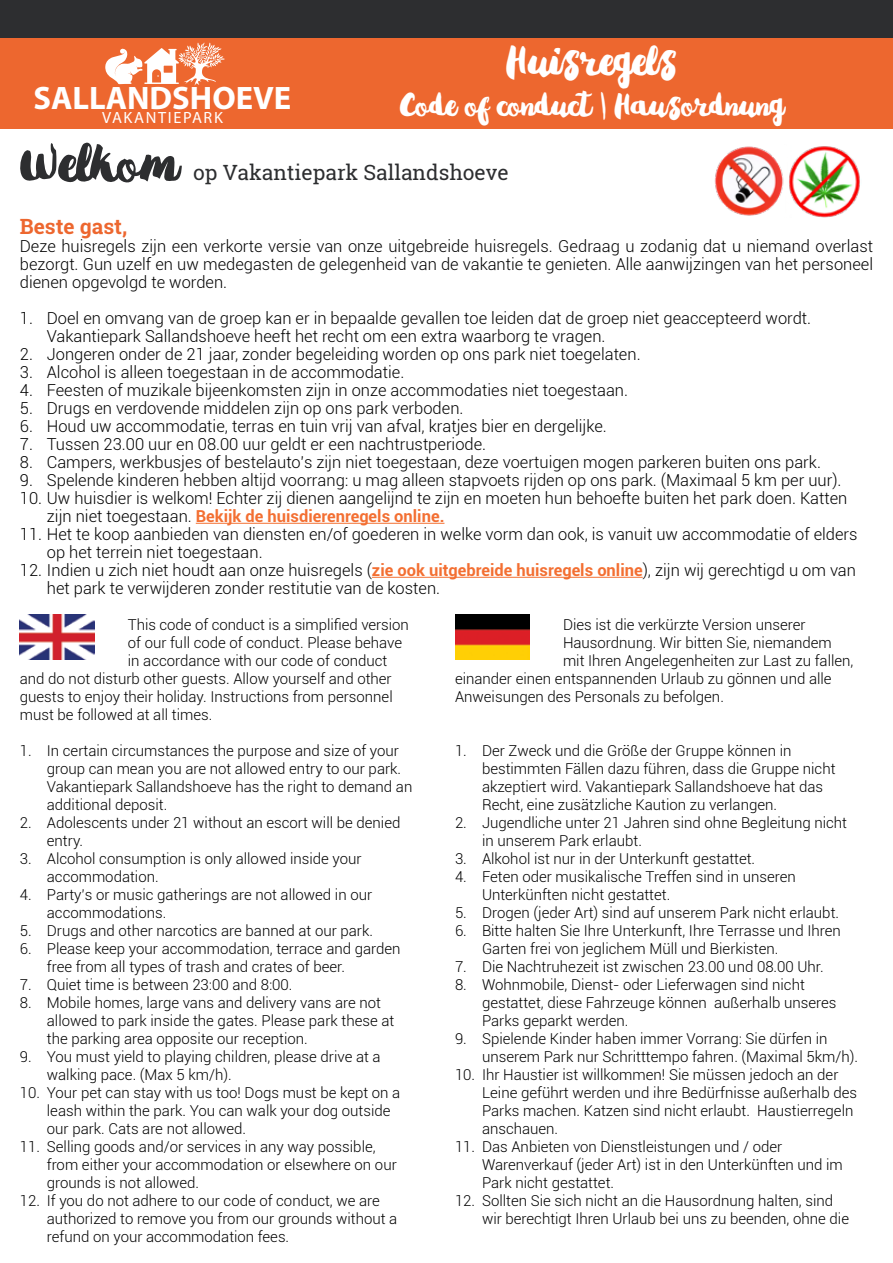
<style>
.page{position:relative;width:893px;height:1263px;background:#fff}
.page>*{position:absolute;margin:0;border:0;box-sizing:border-box;transform-origin:0 0}
.t1{font:58.5px "Gradies";color:#2d2e30}
.t2{font:45px "Gradies";color:#fff}
.t3{font:34.5px "Gradies";color:#fff}
.t4{font:700 32.55px "Myriad Pro";color:#fff}
.t5{font:21px "Roboto Slab";color:#2d2e30}
.t6{font:700 21px "Roboto Slab";color:#ed672f}
.t7{font:300 16.5px/18px "Roboto";color:#000}
.t8{font:16.35px "Myriad Pro";letter-spacing:.1em;color:#fff}
.t9{font:300 15px/18px "Roboto";color:#000}
.s1{font-weight:700;color:#f36f32}
</style>
<div class="page">
<div style="left:0;top:22px;width:893px;height:106px;background:#ed672f"></div>
<div style="left:0;top:0;width:893px;height:37px;background:#2d2e30"></div>
<svg style="left:105px;top:42px;width:120px;height:44px"></svg>
<hr style="left:196px;top:523px;width:248px;height:1px;background:#f36f32">
<hr style="left:372px;top:577px;width:271px;height:1px;background:#f36f32">
<img style="left:455px;top:614px;width:75px;height:45px">
<img style="left:20px;top:614px;width:75px;height:45px">
<img style="left:714px;top:146px;width:70px;height:70px">
<img style="left:789px;top:146px;width:71px;height:72px">
<h2 class="t2" style="left:506px;top:41px;width:174px">Huisregels</h2>
<h3 class="t3" style="left:400px;top:90px;width:386px">Code of conduct | Hausordnung</h3>
<h3 class="t4" style="left:33px;top:76px;width:259px">SALLANDSHOEVE</h3>
<p class="t8" style="left:102px;top:108px;width:122px">VAKANTIEPARK</p>
<h1 class="t1" style="left:20px;top:137px;width:161px">Welkom</h1>
<h3 class="t5" style="left:193px;top:158px;width:317px">op Vakantiepark Sallandshoeve</h3>
<h3 class="t6" style="left:20px;top:212px;width:109px">Beste gast,</h3>
<p class="t7" style="left:20px;top:237px;width:855px;text-align:justify">Deze huisregels zijn een verkorte versie van onze uitgebreide huisregels. Gedraag u zodanig dat u niemand overlast bezorgt. Gun uzelf en uw medegasten de gelegenheid van de vakantie te genieten. Alle aanwijzingen van het personeel dienen opgevolgd te worden.</p>
<p class="t7" style="left:47px;top:309px;width:766px;text-indent:-27px">1. Doel en omvang van de groep kan er in bepaalde gevallen toe leiden dat de groep niet geaccepteerd wordt.<br>Vakantiepark Sallandshoeve heeft het recht om een extra waarborg te vragen.</p>
<p class="t7" style="left:20px;top:345px;width:622px">2. Jongeren onder de 21 jaar, zonder begeleiding worden op ons park niet toegelaten.</p>
<p class="t7" style="left:20px;top:363px;width:386px">3. Alcohol is alleen toegestaan in de accommodatie.</p>
<p class="t7" style="left:20px;top:381px;width:610px">4. Feesten of muzikale bijeenkomsten zijn in onze accommodaties niet toegestaan.</p>
<p class="t7" style="left:20px;top:399px;width:445px">5. Drugs en verdovende middelen zijn op ons park verboden.</p>
<p class="t7" style="left:20px;top:417px;width:588px">6. Houd uw accommodatie, terras en tuin vrij van afval, kratjes bier en dergelijke.</p>
<p class="t7" style="left:20px;top:435px;width:468px">7. Tussen 23.00 uur en 08.00 uur geldt er een nachtrustperiode.</p>
<p class="t7" style="left:20px;top:453px;width:803px">8. Campers, werkbusjes of bestelauto’s zijn niet toegestaan, deze voertuigen mogen parkeren buiten ons park.</p>
<p class="t7" style="left:20px;top:471px;width:823px">9. Spelende kinderen hebben altijd voorrang: u mag alleen stapvoets rijden op ons park. (Maximaal 5 km per uur).</p>
<p class="t7" style="left:47px;top:489px;width:802px;text-indent:-27px">10. Uw huisdier is welkom! Echter zij dienen aangelijnd te zijn en moeten hun behoefte buiten het park doen. Katten zijn niet toegestaan. <span class="s1">Bekijk de huisdierenregels online.</span></p>
<p class="t7" style="left:47px;top:525px;width:812px;text-indent:-27px">11. Het te koop aanbieden van diensten en/of goederen in welke vorm dan ook, is vanuit uw accommodatie of elders op het terrein niet toegestaan.</p>
<p class="t7" style="left:47px;top:561px;width:811px;text-indent:-27px">12. Indien u zich niet houdt aan onze huisregels (<span class="s1">zie ook uitgebreide huisregels online</span>), zijn wij gerechtigd u om van het park te verwijderen zonder restitutie van de kosten.</p>
<p class="t9" style="left:128px;top:615px;width:282px">This code of conduct is a simplified version</p>
<p class="t9" style="left:128px;top:633px;width:276px">of our full code of conduct. Please behave</p>
<p class="t9" style="left:128px;top:651px;width:261px">in accordance with our code of conduct</p>
<p class="t9" style="left:20px;top:669px;width:373px">and do not disturb other guests. Allow yourself and other</p>
<p class="t9" style="left:20px;top:687px;width:374px">guests to enjoy their holiday. Instructions from personnel</p>
<p class="t9" style="left:20px;top:705px;width:194px">must be followed at all times.</p>
<p class="t9" style="left:47px;top:741px;width:367px;text-indent:-27px">1. In certain circumstances the purpose and size of your group can mean you are not allowed entry to our park.<br>Vakantiepark Sallandshoeve has the right to demand an additional deposit.</p>
<p class="t9" style="left:47px;top:813px;width:355px;text-indent:-27px">2. Adolescents under 21 without an escort will be denied entry.</p>
<p class="t9" style="left:47px;top:849px;width:316px;text-indent:-27px">3. Alcohol consumption is only allowed inside your accommodation.</p>
<p class="t9" style="left:47px;top:885px;width:327px;text-indent:-27px">4. Party’s or music gatherings are not allowed in our accommodations.</p>
<p class="t9" style="left:20px;top:921px;width:355px">5. Drugs and other narcotics are banned at our park.</p>
<p class="t9" style="left:47px;top:939px;width:355px;text-indent:-27px">6. Please keep your accommodation, terrace and garden free from all types of trash and crates of beer.</p>
<p class="t9" style="left:20px;top:975px;width:274px">7. Quiet time is between 23:00 and 8:00.</p>
<p class="t9" style="left:47px;top:993px;width:349px;text-indent:-27px">8. Mobile homes, large vans and delivery vans are not allowed to park inside the gates. Please park these at the parking area opposite our reception.</p>
<p class="t9" style="left:47px;top:1047px;width:335px;text-indent:-27px">9. You must yield to playing children, please drive at a walking pace. (Max 5 km/h).</p>
<p class="t9" style="left:47px;top:1083px;width:355px;text-indent:-27px">10. Your pet can stay with us too! Dogs must be kept on a leash within the park. You can walk your dog outside our park. Cats are not allowed.</p>
<p class="t9" style="left:47px;top:1137px;width:351px;text-indent:-27px">11. Selling goods and/or services in any way possible, from either your accommodation or elsewhere on our grounds is not allowed.</p>
<p class="t9" style="left:47px;top:1191px;width:352px;text-indent:-27px">12. If you do not adhere to our code of conduct, we are authorized to remove you from our grounds without a refund on your accommodation fees.</p>
<p class="t9" style="left:563px;top:615px;width:244px">Dies ist die verkürzte Version unserer</p>
<p class="t9" style="left:563px;top:633px;width:270px">Hausordnung. Wir bitten Sie, niemandem</p>
<p class="t9" style="left:563px;top:651px;width:292px">mit Ihren Angelegenheiten zur Last zu fallen,</p>
<p class="t9" style="left:455px;top:669px;width:378px">einander einen entspannenden Urlaub zu gönnen und alle</p>
<p class="t9" style="left:455px;top:687px;width:270px">Anweisungen des Personals zu befolgen.</p>
<p class="t9" style="left:482px;top:741px;width:355px;text-indent:-27px">1. Der Zweck und die Größe der Gruppe können in bestimmten Fällen dazu führen, dass die Gruppe nicht akzeptiert wird. Vakantiepark Sallandshoeve hat das Recht, eine zusätzliche Kaution zu verlangen.</p>
<p class="t9" style="left:482px;top:813px;width:367px;text-indent:-27px">2. Jugendliche unter 21 Jahren sind ohne Begleitung nicht in unserem Park erlaubt.</p>
<p class="t9" style="left:455px;top:849px;width:302px">3. Alkohol ist nur in der Unterkunft gestattet.</p>
<p class="t9" style="left:482px;top:867px;width:315px;text-indent:-27px">4. Feten oder musikalische Treffen sind in unseren<br>Unterkünften nicht gestattet.</p>
<p class="t9" style="left:455px;top:903px;width:386px">5. Drogen (jeder Art) sind auf unserem Park nicht erlaubt.</p>
<p class="t9" style="left:482px;top:921px;width:360px;text-indent:-27px">6. Bitte halten Sie Ihre Unterkunft, Ihre Terrasse und Ihren<br>Garten frei von jeglichem Müll und Bierkisten.</p>
<p class="t9" style="left:455px;top:957px;width:370px">7. Die Nachtruhezeit ist zwischen 23.00 und 08.00 Uhr.</p>
<p class="t9" style="left:482px;top:975px;width:356px;text-indent:-27px">8. Wohnmobile, Dienst- oder Lieferwagen sind nicht gestattet, diese Fahrzeuge können außerhalb unseres<br>Parks geparkt werden.</p>
<p class="t9" style="left:482px;top:1029px;width:378px;text-indent:-27px">9. Spielende Kinder haben immer Vorrang: Sie dürfen in unserem Park nur Schritttempo fahren. (Maximal 5km/h).</p>
<p class="t9" style="left:482px;top:1065px;width:377px;text-indent:-27px">10. Ihr Haustier ist willkommen! Sie müssen jedoch an der Leine geführt werden und ihre Bedürfnisse außerhalb des Parks machen. Katzen sind nicht erlaubt. Haustierregeln anschauen.</p>
<p class="t9" style="left:482px;top:1137px;width:362px;text-indent:-27px">11. Das Anbieten von Dienstleistungen und / oder<br>Warenverkauf (jeder Art) ist in den Unterkünften und im<br>Park nicht gestattet.</p>
<p class="t9" style="left:482px;top:1191px;width:369px;text-indent:-27px">12. Sollten Sie sich nicht an die Hausordnung halten, sind wir berechtigt Ihren Urlaub bei uns zu beenden, ohne die</p>
</div>
